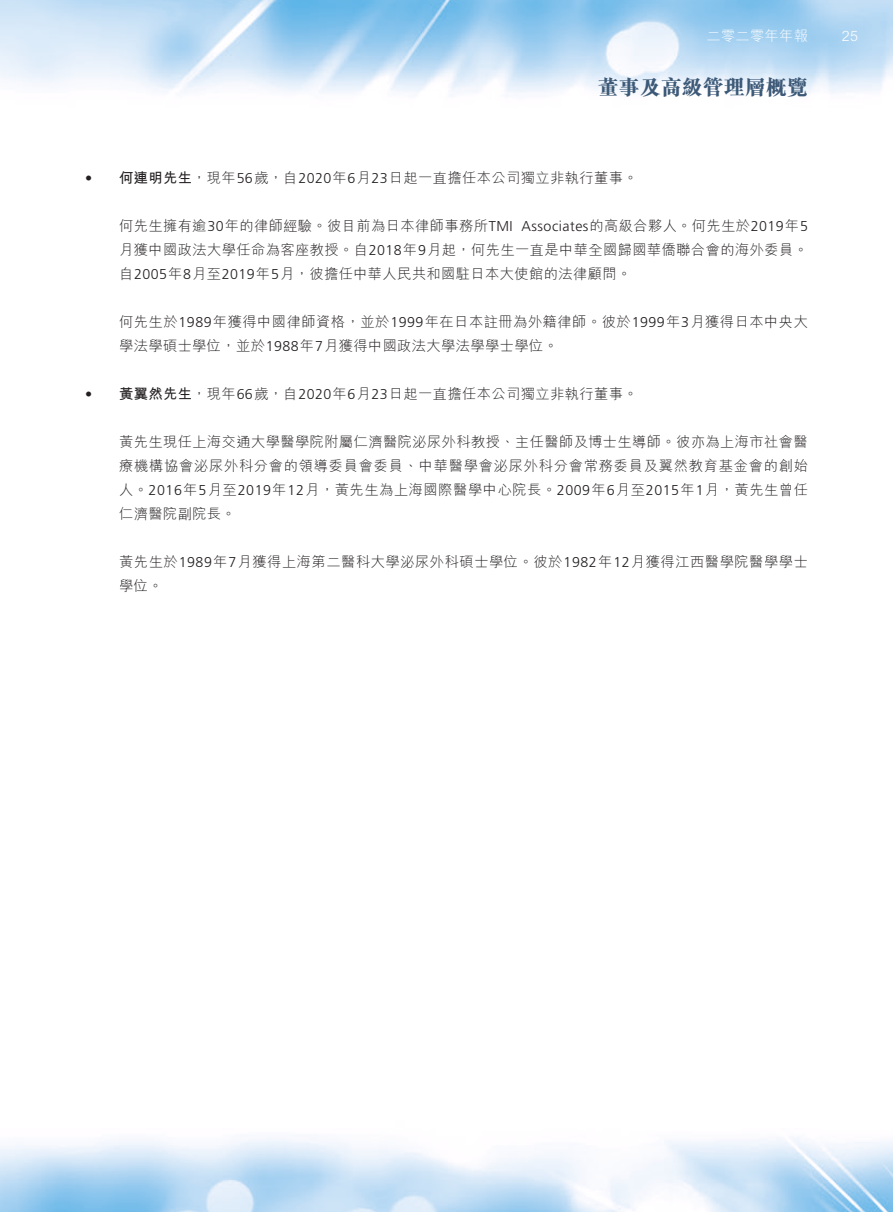
<style>
.page{position:relative;width:893px;height:1212px;background:#fff}
.page>*{position:absolute;margin:0;border:0;box-sizing:border-box;transform-origin:0 0}
.t1{font:800 21px "M Sung HK";color:#3c5977}
.t2{font:300 14.25px/24px "M Hei HK";letter-spacing:.03em;color:#231f20;text-align:justify}
.t3{font:300 14.25px "M Hei HK";letter-spacing:.02em;color:#fff}
.s1{font-family:"Frutiger LT Std"}
.s2{font-weight:700}
</style>
<div class="page">
<img style="left:0;top:0;width:893px;height:1212px">
<p class="t3" style="left:706px;top:28px;width:103px">二零二零年年報</p>
<p class="t3" style="left:842px;top:28px;width:18px">25</p>
<h1 class="t1" style="left:598px;top:73px;width:211px">董事及高級管理層概覽</h1>
<p class="t2" style="left:85px;top:165px;width:554px"><span class="s1">•</span> <span class="s2">何連明先生</span>，現年<span class="s1">56</span>歲，自<span class="s1">2020</span>年<span class="s1">6</span>月<span class="s1">23</span>日起一直擔任本公司獨立非執行董事。</p>
<p class="t2" style="left:119px;top:213px;width:690px">何先生擁有逾<span class="s1">30</span>年的律師經驗。彼目前為日本律師事務所<span class="s1">TMI Associates</span>的高級合夥人。何先生於<span class="s1">2019</span>年<span class="s1">5</span>月獲中國政法大學任命為客座教授。自<span class="s1">2018</span>年<span class="s1">9</span>月起，何先生一直是中華全國歸國華僑聯合會的海外委員。自<span class="s1">2005</span>年<span class="s1">8</span>月至<span class="s1">2019</span>年<span class="s1">5</span>月，彼擔任中華人民共和國駐日本大使館的法律顧問。</p>
<p class="t2" style="left:119px;top:309px;width:690px">何先生於<span class="s1">1989</span>年獲得中國律師資格，並於<span class="s1">1999</span>年在日本註冊為外籍律師。彼於<span class="s1">1999</span>年<span class="s1">3</span>月獲得日本中央大學法學碩士學位，並於<span class="s1">1988</span>年<span class="s1">7</span>月獲得中國政法大學法學學士學位。</p>
<p class="t2" style="left:85px;top:381px;width:554px"><span class="s1">•</span> <span class="s2">黃翼然先生</span>，現年<span class="s1">66</span>歲，自<span class="s1">2020</span>年<span class="s1">6</span>月<span class="s1">23</span>日起一直擔任本公司獨立非執行董事。</p>
<p class="t2" style="left:119px;top:429px;width:690px">黃先生現任上海交通大學醫學院附屬仁濟醫院泌尿外科教授、主任醫師及博士生導師。彼亦為上海市社會醫療機構協會泌尿外科分會的領導委員會委員、中華醫學會泌尿外科分會常務委員及翼然教育基金會的創始人。<span class="s1">2016</span>年<span class="s1">5</span>月至<span class="s1">2019</span>年<span class="s1">12</span>月，黃先生為上海國際醫學中心院長。<span class="s1">2009</span>年<span class="s1">6</span>月至<span class="s1">2015</span>年<span class="s1">1</span>月，黃先生曾任仁濟醫院副院長。</p>
<p class="t2" style="left:119px;top:549px;width:690px">黃先生於<span class="s1">1989</span>年<span class="s1">7</span>月獲得上海第二醫科大學泌尿外科碩士學位。彼於<span class="s1">1982</span>年<span class="s1">12</span>月獲得江西醫學院醫學學士學位。</p>
</div>
